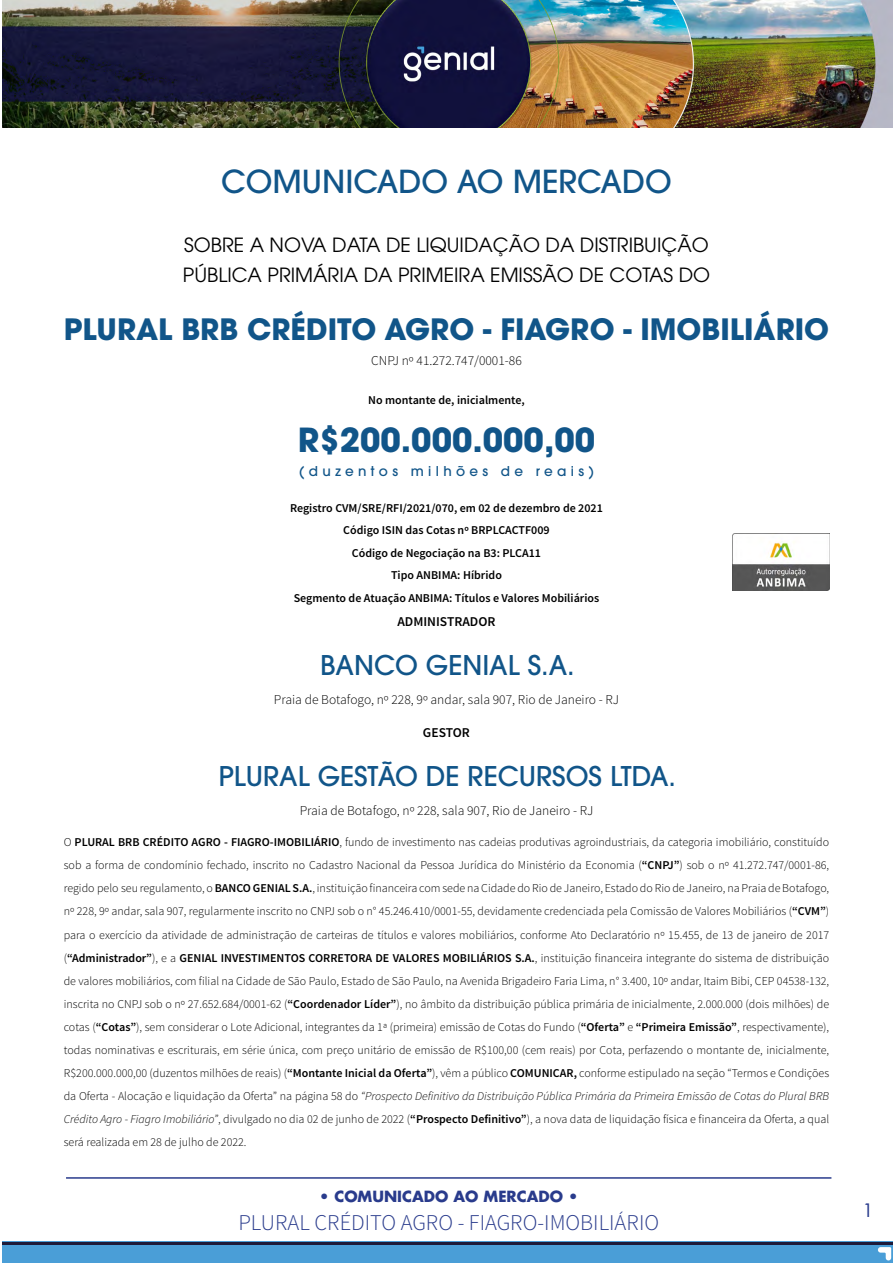
<style>
.page{position:relative;width:893px;height:1263px;background:#fff}
.page>*{position:absolute;margin:0;border:0;box-sizing:border-box;transform-origin:0 0}
.t1{font:700 33px "ITC Avant Garde Pro";color:#115589}
.t2{font:500 31.5px "ITC Avant Garde Pro";color:#115589}
.t3{font:700 29.25px "ITC Avant Garde Pro";color:#115589}
.t4{font:500 27px "ITC Avant Garde Pro";color:#115589}
.t5{font:300 22.5px "Source Sans Pro";color:#293b8c}
.t6{font:19.5px/30.6px "ITC Avant Garde Pro";color:#000}
.t7{font:18px "Futura LT";color:#293b8c}
.t8{font:700 15px "Futura LT";color:#293b8c}
.t9{font:300 13.5px "Source Sans Pro";color:#000}
.t10{font:500 13.5px "ITC Avant Garde Pro";letter-spacing:.32em;color:#115589}
.t11{font:600 13.5px "Source Sans Pro";color:#000}
.t12{font:300 12px/23.1px "Source Sans Pro";color:#000;text-align:justify}
.t13{font:600 12px/22.5px "Source Sans Pro";color:#000;text-align:center}
.s1{font-weight:600}
.s2{font-style:italic}
</style>
<div class="page">
<hr style="left:66px;top:1177px;width:765px;height:2px;background:#293b8c">
<div style="left:2px;top:1242px;width:891px;height:21px;background:#4a9ed7"></div>
<hr style="left:2px;top:1242px;width:891px;height:2px;background:#1d1a39">
<svg style="left:878px;top:1247px;width:13px;height:13px"></svg>
<img style="left:2px;top:0;width:891px;height:127px">
<img style="left:733px;top:534px;width:96px;height:57px">
<h2 class="t2" style="left:221px;top:162px;width:452px">COMUNICADO AO MERCADO</h2>
<h3 class="t6" style="left:183px;top:229px;width:529px">SOBRE A NOVA DATA DE LIQUIDAÇÃO DA DISTRIBUIÇÃO<br>PÚBLICA PRIMÁRIA DA PRIMEIRA EMISSÃO DE COTAS DO</h3>
<h3 class="t3" style="left:64px;top:310px;width:767px">PLURAL BRB CRÉDITO AGRO - FIAGRO - IMOBILIÁRIO</h3>
<p class="t9" style="left:371px;top:352px;width:152px">CNPJ nº 41.272.747/0001-86</p>
<p class="t13" style="left:368px;top:390px;width:158px">No montante de, inicialmente,</p>
<h1 class="t1" style="left:298px;top:418px;width:299px">R$200.000.000,00</h1>
<p class="t10" style="left:299px;top:463px;width:296px">(duzentos milhões de reais)</p>
<p class="t13" style="left:290px;top:497px;width:314px">Registro CVM/SRE/RFI/2021/070, em 02 de dezembro de 2021<br>Código ISIN das Cotas nº BRPLCACTF009<br>Código de Negociação na B3: PLCA11<br>Tipo ANBIMA: Híbrido<br>Segmento de Atuação ANBIMA: Títulos e Valores Mobiliários</p>
<p class="t11" style="left:397px;top:613px;width:100px">ADMINISTRADOR</p>
<h3 class="t4" style="left:320px;top:648px;width:256px">BANCO GENIAL S.A.</h3>
<p class="t9" style="left:274px;top:691px;width:347px">Praia de Botafogo, nº 228, 9º andar, sala 907, Rio de Janeiro - RJ</p>
<p class="t11" style="left:423px;top:724px;width:49px">GESTOR</p>
<h3 class="t4" style="left:219px;top:759px;width:459px">PLURAL GESTÃO DE RECURSOS LTDA.</h3>
<p class="t9" style="left:300px;top:802px;width:295px">Praia de Botafogo, nº 228, sala 907, Rio de Janeiro - RJ</p>
<p class="t12" style="left:64px;top:831px;width:767px">O <span class="s1">PLURAL BRB CRÉDITO AGRO - FIAGRO-IMOBILIÁRIO</span>, fundo de investimento nas cadeias produtivas agroindustriais, da categoria imobiliário, constituído sob a forma de condomínio fechado, inscrito no Cadastro Nacional da Pessoa Jurídica do Ministério da Economia (<span class="s1">“CNPJ”</span>) sob o nº 41.272.747/0001-86, regido pelo seu regulamento, o <span class="s1">BANCO GENIAL S.A.</span>, instituição financeira com sede na Cidade do Rio de Janeiro, Estado do Rio de Janeiro, na Praia de Botafogo, nº 228, 9º andar, sala 907, regularmente inscrito no CNPJ sob o n° 45.246.410/0001-55, devidamente credenciada pela Comissão de Valores Mobiliários (<span class="s1">“CVM”</span>) para o exercício da atividade de administração de carteiras de títulos e valores mobiliários, conforme Ato Declaratório nº 15.455, de 13 de janeiro de 2017 (<span class="s1">“Administrador”</span>), e a <span class="s1">GENIAL INVESTIMENTOS CORRETORA DE VALORES MOBILIÁRIOS S.A.</span>, instituição financeira integrante do sistema de distribuição de valores mobiliários, com filial na Cidade de São Paulo, Estado de São Paulo, na Avenida Brigadeiro Faria Lima, n° 3.400, 10º andar, Itaim Bibi, CEP 04538-132, inscrita no CNPJ sob o nº 27.652.684/0001-62 (<span class="s1">“Coordenador Líder”</span>), no âmbito da distribuição pública primária de inicialmente, 2.000.000 (dois milhões) de cotas (<span class="s1">“Cotas”</span>), sem considerar o Lote Adicional, integrantes da 1ª (primeira) emissão de Cotas do Fundo (<span class="s1">“Oferta”</span> e <span class="s1">“Primeira Emissão”</span>, respectivamente), todas nominativas e escriturais, em série única, com preço unitário de emissão de R$100,00 (cem reais) por Cota, perfazendo o montante de, inicialmente, R$200.000.000,00 (duzentos milhões de reais) (<span class="s1">“Montante Inicial da Oferta”</span>), vêm a público <span class="s1">COMUNICAR,</span> conforme estipulado na seção “Termos e Condições da Oferta - Alocação e liquidação da Oferta” na página 58 do <span class="s2">“Prospecto Definitivo da Distribuição Pública Primária da Primeira Emissão de Cotas do Plural BRB Crédito Agro - Fiagro Imobiliário”</span>, divulgado no dia 02 de junho de 2022 (<span class="s1">“Prospecto Definitivo”</span>), a nova data de liquidação física e financeira da Oferta, a qual será realizada em 28 de julho de 2022.</p>
<p class="t8" style="left:319px;top:1186px;width:261px">• COMUNICADO AO MERCADO •</p>
<h3 class="t5" style="left:238px;top:1209px;width:422px">PLURAL CRÉDITO AGRO - FIAGRO-IMOBILIÁRIO</h3>
<h3 class="t7" style="left:862px;top:1199px;width:13px">1</h3>
</div>
